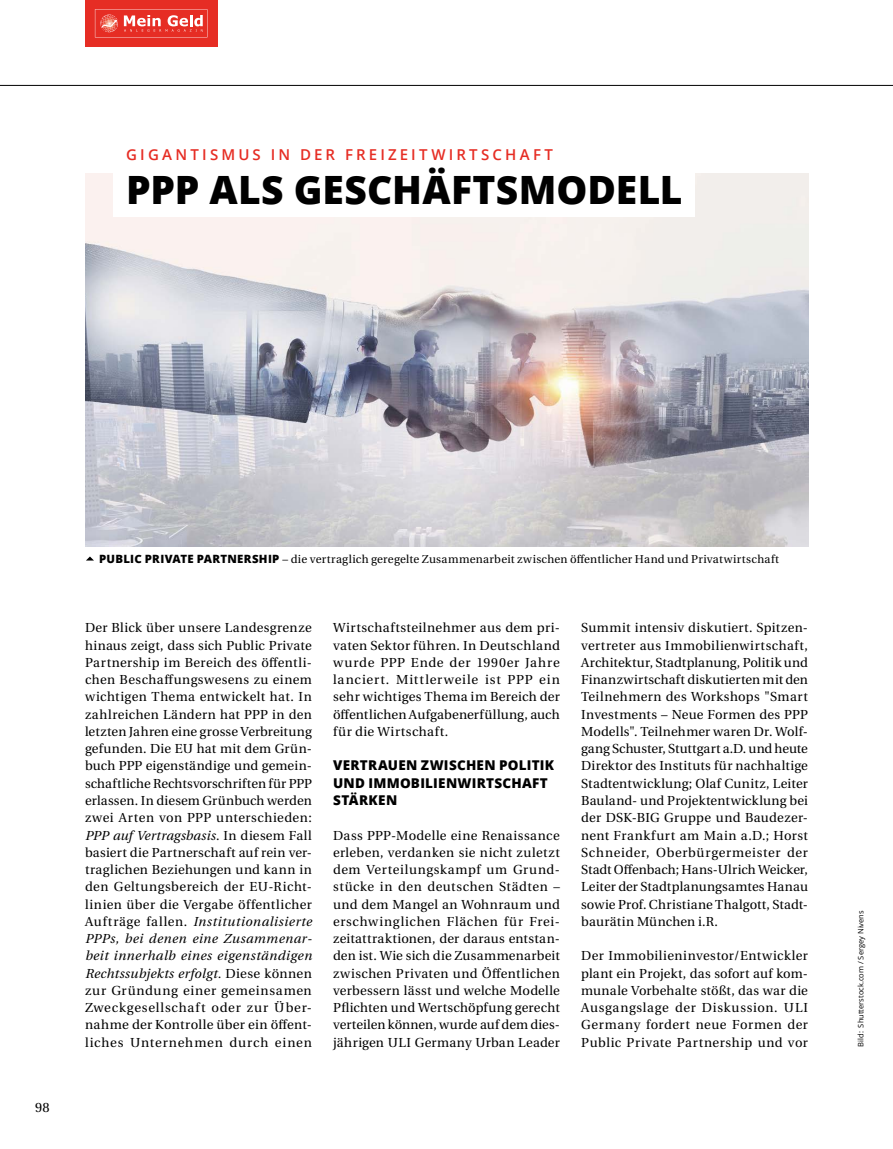
<style>
.page{position:relative;width:893px;height:1149px;background:#fff}
.page>*{position:absolute;margin:0;border:0;box-sizing:border-box;transform-origin:0 0}
.t1{font:800 39px "Open Sans";letter-spacing:.005em;color:#000}
.t2{font:600 15px "Open Sans";letter-spacing:.21em;color:#e62d24}
.t3{font:800 13.5px/17.2px "Open Sans";letter-spacing:.02em;color:#000}
.t4{font:13.5px "Heuristica";color:#000}
.t5{font:13.05px/17.2px "Heuristica";letter-spacing:.03em;color:#000;text-align:justify}
.t6{font:11.4px "Heuristica";letter-spacing:.02em;color:#000}
.t7{font:7.5px "Open Sans";color:#000}
.s1{font-family:"Open Sans";font-weight:800}
.s2{font-style:italic}
</style>
<div class="page">
<div style="left:85px;top:0;width:132px;height:47px;background:#e62d24"></div>
<svg style="left:95px;top:9px;width:112px;height:28px"></svg>
<hr style="left:0;top:85px;width:893px;height:1px;background:#000">
<img style="left:85px;top:173px;width:723px;height:373px">
<div style="left:113px;top:161px;width:582px;height:56px;background:#fff"></div>
<svg style="left:86px;top:556px;width:8px;height:4px"></svg>
<p class="t2" style="left:126px;top:144px;width:428px">GIGANTISMUS IN DER FREIZEITWIRTSCHAFT</p>
<h1 class="t1" style="left:126px;top:160px;width:558px">PPP ALS GESCHÄFTSMODELL</h1>
<p class="t4" style="left:35px;top:1096px;width:16px">98</p>
<p class="t6" style="left:99px;top:550px;width:682px"><span class="s1">PUBLIC PRIVATE PARTNERSHIP</span> – die vertraglich geregelte Zusammenarbeit zwischen öffentlicher Hand und Privatwirtschaft</p>
<p class="t5" style="left:85px;top:619px;width:228px">Der Blick über unsere Landesgrenze hinaus zeigt, dass sich Public Private Partnership im Bereich des öffentli&shy;chen Beschaffungswesens zu einem wichtigen Thema entwickelt hat. In zahlreichen Ländern hat PPP in den letzten Jahren eine grosse Verbreitung gefunden. Die EU hat mit dem Grün&shy;buch PPP eigenständige und gemein&shy;schaftliche Rechtsvorschriften für PPP erlassen. In diesem Grünbuch werden zwei Arten von PPP unterschieden:<br><span class="s2">PPP auf Vertragsbasis</span>. In diesem Fall basiert die Partnerschaft auf rein ver&shy;traglichen Beziehungen und kann in den Geltungsbereich der EU-Richt&shy;linien über die Vergabe öffentlicher Aufträge fallen. <span class="s2">Institutionalisierte PPPs, bei denen eine Zusammenar&shy;beit innerhalb eines eigenständigen Rechtssubjekts erfolgt.</span> Diese können zur Gründung einer gemeinsamen Zweckgesellschaft oder zur Über&shy;nahme der Kontrolle über ein öffent&shy;liches Unternehmen durch einen</p>
<p class="t5" style="left:333px;top:619px;width:228px">Wirtschaftsteilnehmer aus dem pri&shy;vaten Sektor führen. In Deutschland wurde PPP Ende der 1990er Jahre lanciert. Mittlerweile ist PPP ein sehr wichtiges Thema im Bereich der öffentlichen Aufgabenerfüllung, auch für die Wirtschaft.</p>
<p class="t3" style="left:333px;top:756px;width:223px">VERTRAUEN ZWISCHEN POLITIK<br>UND IMMOBILIENWIRTSCHAFT<br>STÄRKEN</p>
<p class="t5" style="left:333px;top:826px;width:228px">Dass PPP-Modelle eine Renaissance erleben, verdanken sie nicht zuletzt dem Verteilungskampf um Grund&shy;stücke in den deutschen Städten – und dem Mangel an Wohnraum und erschwinglichen Flächen für Frei&shy;zeitattraktionen, der daraus entstan&shy;den ist. Wie sich die Zusammenarbeit zwischen Privaten und Öffentlichen verbessern lässt und welche Modelle Pflichten und Wertschöpfung gerecht verteilen können, wurde auf dem dies&shy;jährigen ULI Germany Urban Leader</p>
<p class="t5" style="left:581px;top:619px;width:228px">Summit intensiv diskutiert. Spitzen&shy;vertreter aus Immobilienwirtschaft, Architektur, Stadtplanung, Politik und Finanzwirtschaft diskutierten mit den Teilnehmern des Workshops "Smart Investments – Neue Formen des PPP Modells". Teilnehmer waren Dr. Wolf&shy;gang Schuster, Stuttgart a.D. und heute Direktor des Instituts für nachhaltige Stadtentwicklung; Olaf Cunitz, Leiter Bauland- und Projektentwicklung bei der DSK-BIG Gruppe und Baudezer&shy;nent Frankfurt am Main a.D.; Horst Schneider, Oberbürgermeister der Stadt Offenbach; Hans-Ulrich Weicker, Leiter der Stadtplanungsamtes Hanau sowie Prof. Christiane Thalgott, Stadt&shy;baurätin München i.R.</p>
<p class="t5" style="left:581px;top:947px;width:228px">Der Immobilieninvestor/Entwickler plant ein Projekt, das sofort auf kom&shy;munale Vorbehalte stößt, das war die Ausgangslage der Diskussion. ULI Germany fordert neue Formen der Public Private Partnership und vor</p>
<p class="t7" style="left:856px;top:1046px;width:138px;rotate:-90deg">Bild: Shutterstock.com / Sergey Nivens</p>
</div>
